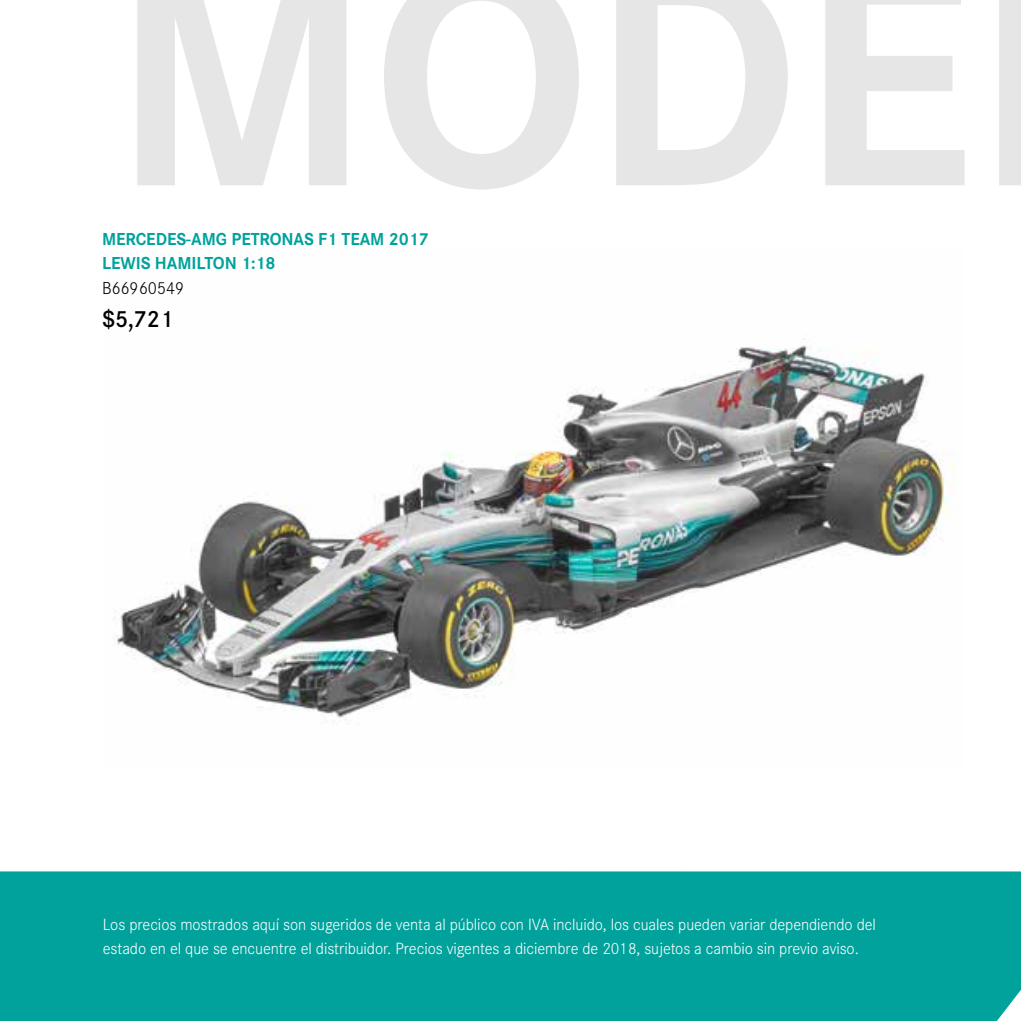
<style>
.page{position:relative;width:1021px;height:1021px;background:#fff}
.page>*{position:absolute;margin:0;border:0;box-sizing:border-box;transform-origin:0 0}
.t1{font:700 323.55px "Daimler CS";color:#e6e6e6}
.t2{font:600 24.3px "Daimler CS";color:#000}
.t3{font:700 18px/24.3px "Daimler CS";letter-spacing:-.005em;color:#01a29c}
.t4{font:300 18px "Daimler CS";letter-spacing:-.005em;color:#000}
.t5{font:300 16.88px/23.6px "Daimler CS";letter-spacing:-.005em;color:#fff}
</style>
<div class="page">
<img style="left:113px;top:345px;width:843px;height:376px">
<div style="left:0;top:871px;width:1020px;height:149px;background:#01a29c"></div>
<h1 class="t1" style="left:111px;top:-177px;width:863px">MODE</h1>
<p class="t3" style="left:102px;top:225px;width:328px">MERCEDES-AMG PETRONAS F1 TEAM 2017<br>LEWIS HAMILTON 1:18</p>
<p class="t4" style="left:102px;top:275px;width:84px">B66960549</p>
<h2 class="t2" style="left:102px;top:300px;width:73px">$5,721</h2>
<p class="t5" style="left:103px;top:911px;width:774px">Los precios mostrados aquí son sugeridos de venta al público con IVA incluido, los cuales pueden variar dependiendo del estado en el que se encuentre el distribuidor. Precios vigentes a diciembre de 2018, sujetos a cambio sin previo aviso.</p>
</div>
